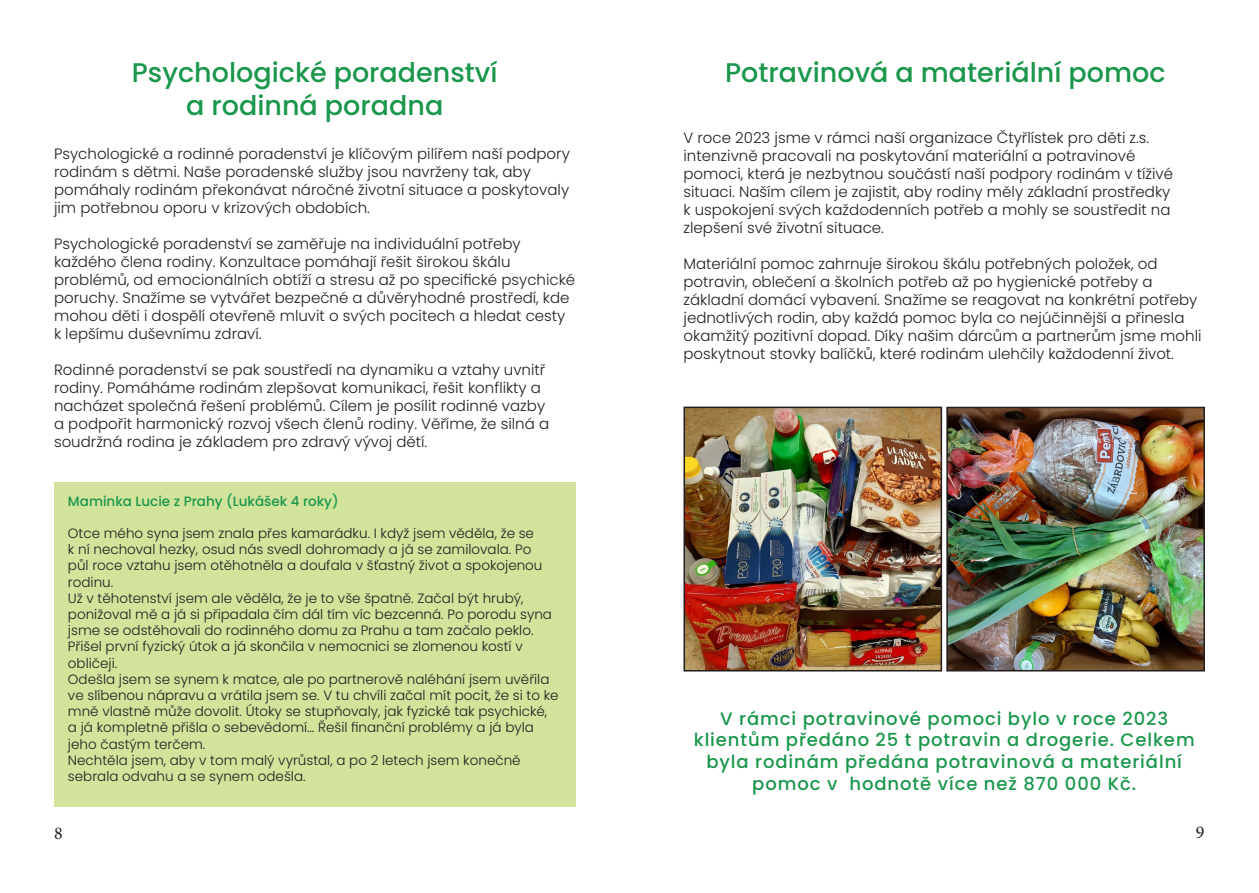
<style>
.page{position:relative;width:1259px;height:893px;background:#fff}
.page>*{position:absolute;margin:0;border:0;box-sizing:border-box;transform-origin:0 0}
.t1{font:500 27px/32.4px "Poppins";color:#1b974c;text-align:center}
.t2{font:500 18px/21.6px "Poppins";letter-spacing:.05em;color:#1b974c;text-align:center}
.t3{font:18px "Minion Pro";color:#231f20}
.t4{font:300 15px/18px "Poppins";color:#231f20}
.t5{font:300 13.5px/16.2px "Poppins";color:#231f20}
.t6{font:500 13.5px "Poppins";color:#1b974c}
</style>
<div class="page">
<img style="left:686px;top:410px;width:253px;height:258px">
<div style="left:683px;top:407px;width:259px;height:264px;border:2px solid #231f20"></div>
<img style="left:949px;top:410px;width:253px;height:258px">
<div style="left:946px;top:407px;width:259px;height:264px;border:2px solid #231f20"></div>
<div style="left:54px;top:482px;width:521px;height:324px;background:#d2e39c"></div>
<p class="t1" style="left:132px;top:57px;width:367px">Psychologické poradenství a rodinná poradna</p>
<p class="t1" style="left:725px;top:57px;width:442px">Potravinová a materiální pomoc</p>
<p class="t4" style="left:54px;top:145px;width:517px">Psychologické a rodinné poradenství je klíčovým pilířem naší podpory rodinám s dětmi. Naše poradenské služby jsou navrženy tak, aby pomáhaly rodinám překonávat náročné životní situace a poskytovaly jim potřebnou oporu v krizových obdobích.</p>
<p class="t4" style="left:54px;top:235px;width:523px">Psychologické poradenství se zaměřuje na individuální potřeby každého člena rodiny. Konzultace pomáhají řešit širokou škálu problémů, od emocionálních obtíží a stresu až po specifické psychické poruchy. Snažíme se vytvářet bezpečné a důvěryhodné prostředí, kde mohou děti i dospělí otevřeně mluvit o svých pocitech a hledat cesty k lepšímu duševnímu zdraví.</p>
<p class="t4" style="left:54px;top:361px;width:496px">Rodinné poradenství se pak soustředí na dynamiku a vztahy uvnitř rodiny. Pomáháme rodinám zlepšovat komunikaci, řešit konflikty a nacházet společná řešení problémů. Cílem je posílit rodinné vazby a podpořit harmonický rozvoj všech členů rodiny. Věříme, že silná a soudržná rodina je základem pro zdravý vývoj dětí.</p>
<p class="t6" style="left:68px;top:493px;width:272px">Maminka Lucie z Prahy (Lukášek 4 roky)</p>
<p class="t5" style="left:68px;top:525px;width:476px">Otce mého syna jsem znala přes kamarádku. I když jsem věděla, že se k ní nechoval hezky, osud nás svedl dohromady a já se zamilovala. Po půl roce vztahu jsem otěhotněla a doufala v šťastný život a spokojenou rodinu.</p>
<p class="t5" style="left:68px;top:590px;width:485px">Už v těhotenství jsem ale věděla, že je to vše špatně. Začal být hrubý, ponižoval mě a já si připadala čím dál tím víc bezcenná. Po porodu syna jsme se odstěhovali do rodinného domu za Prahu a tam začalo peklo.<br>Přišel první fyzický útok a já skončila v nemocnici se zlomenou kostí v obličeji.</p>
<p class="t5" style="left:68px;top:671px;width:492px">Odešla jsem se synem k matce, ale po partnerově naléhání jsem uvěřila ve slíbenou nápravu a vrátila jsem se. V tu chvíli začal mít pocit, že si to ke mně vlastně může dovolit. Útoky se stupňovaly, jak fyzické tak psychické, a já kompletně přišla o sebevědomí… Řešil finanční problémy a já byla jeho častým terčem.</p>
<p class="t5" style="left:68px;top:752px;width:454px">Nechtěla jsem, aby v tom malý vyrůstal, a po 2 letech jsem konečně sebrala odvahu a se synem odešla.</p>
<p class="t4" style="left:683px;top:129px;width:491px">V roce 2023 jsme v rámci naší organizace Čtyřlístek pro děti z.s. intenzivně pracovali na poskytování materiální a potravinové pomoci, která je nezbytnou součástí naší podpory rodinám v tíživé situaci. Naším cílem je zajistit, aby rodiny měly základní prostředky k uspokojení svých každodenních potřeb a mohly se soustředit na zlepšení své životní situace.</p>
<p class="t4" style="left:683px;top:255px;width:519px">Materiální pomoc zahrnuje širokou škálu potřebných položek, od potravin, oblečení a školních potřeb až po hygienické potřeby a základní domácí vybavení. Snažíme se reagovat na konkrétní potřeby jednotlivých rodin, aby každá pomoc byla co nejúčinnější a přinesla okamžitý pozitivní dopad. Díky našim dárcům a partnerům jsme mohli poskytnout stovky balíčků, které rodinám ulehčily každodenní život.</p>
<p class="t2" style="left:694px;top:708px;width:502px">V rámci potravinové pomoci bylo v roce 2023 klientům předáno 25 t potravin a drogerie. Celkem byla rodinám předána potravinová a materiální pomoc v hodnotě více než 870 000 Kč.</p>
<p class="t3" style="left:54px;top:821px;width:10px">8</p>
<p class="t3" style="left:1195px;top:820px;width:10px">9</p>
</div>
